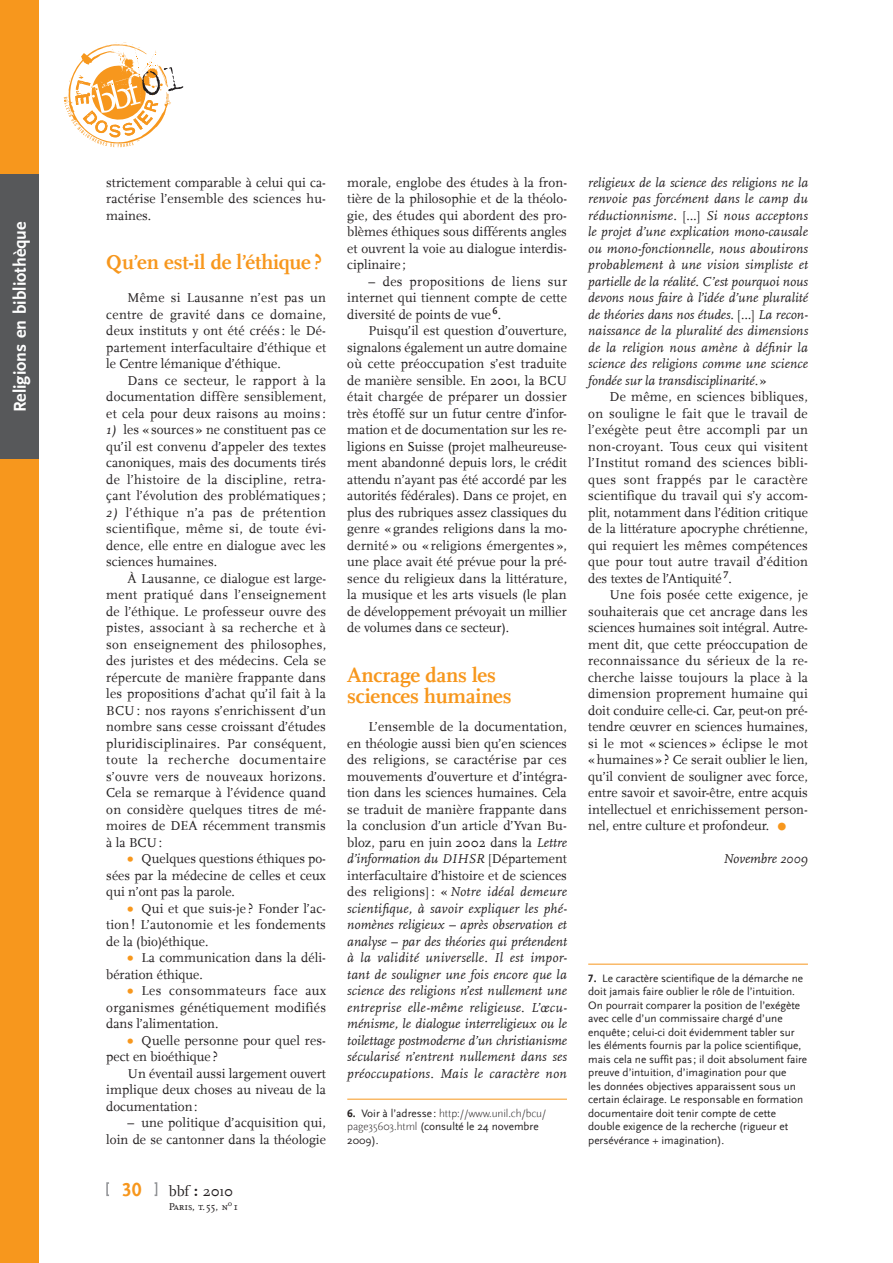
<style>
.page{position:relative;width:893px;height:1263px;background:#fff}
.page>*{position:absolute;margin:0;border:0;box-sizing:border-box;transform-origin:0 0}
.t1{font:33px "Scala";color:#f7971d}
.t2{font:700 21px/21px "Scala";letter-spacing:-.005em;color:#f7971d}
.t3{font:700 19.5px "Scala Sans LF";color:#f7971d}
.t4{font:700 18px "Scala Sans LF";color:#fff}
.t5{font:15px "Scala";color:#231f20}
.t6{font:13.5px/16.5px "Scala";letter-spacing:.005em;color:#231f20;text-align:justify}
.t7{font:italic 13.5px/16.5px "Scala";letter-spacing:.015em;color:#231f20;text-align:justify}
.t8{font:11.25px/13.5px "Scala Sans";color:#231f20}
.t9{font:10.5px "Scala Caps";color:#231f20}
.s1{font-style:italic}
.s2{font-family:"Scala Sans";font-weight:700;font-size:16.5px;color:#f7971d}
.s3{font-family:"Scala Sans";font-weight:700}
.s4{font-style:normal}
.s5{font-family:"Scala Sans LF";font-weight:700}
.s6{font-weight:300}
</style>
<div class="page">
<svg style="left:106px;top:1182px;width:3px;height:14px"></svg>
<svg style="left:155px;top:1182px;width:2px;height:14px"></svg>
<div style="left:0;top:0;width:38px;height:1263px;background:#f7971d"></div>
<svg style="left:64px;top:43px;width:119px;height:104px"></svg>
<div style="left:0;top:174px;width:38px;height:285px;background:#57585a"></div>
<hr style="left:588px;top:964px;width:220px;height:1px;background:#f7971d">
<hr style="left:347px;top:1099px;width:220px;height:1px;background:#f7971d">
<h3 class="t4" style="left:10px;top:412px;width:192px;rotate:-90deg">Religions en bibliothèque</h3>
<p class="t6" style="left:106px;top:174px;width:221px">strictement comparable à celui qui ca&shy;ractérise l’ensemble des sciences hu&shy;maines.</p>
<h2 class="t2" style="left:106px;top:252px;width:217px">Qu’en est-il de l’éthique ?</h2>
<p class="t6" style="left:106px;top:290px;width:221px;text-indent:21px">Même si Lausanne n’est pas un centre de gravité dans ce domaine, deux instituts y ont été créés : le Dé&shy;partement interfacultaire d’éthique et le Centre lémanique d’éthique.</p>
<p class="t6" style="left:106px;top:372px;width:221px;text-indent:21px">Dans ce secteur, le rapport à la documentation diffère sensiblement, et cela pour deux raisons au moins :</p>
<p class="t6" style="left:106px;top:422px;width:221px"><span class="s1">1)</span> les «sources» ne constituent pas ce qu’il est convenu d’appeler des textes canoniques, mais des documents tirés de l’histoire de la discipline, retra&shy;çant l’évolution des problématiques ;</p>
<p class="t6" style="left:106px;top:504px;width:221px"><span class="s1">2)</span> l’éthique n’a pas de prétention scientifique, même si, de toute évi&shy;dence, elle entre en dialogue avec les sciences humaines.</p>
<p class="t6" style="left:106px;top:570px;width:221px;text-indent:21px">À Lausanne, ce dialogue est large&shy;ment pratiqué dans l’enseignement de l’éthique. Le professeur ouvre des pistes, associant à sa recherche et à son enseignement des philosophes, des juristes et des médecins. Cela se répercute de manière frappante dans les propositions d’achat qu’il fait à la BCU: nos rayons s’enrichissent d’un nombre sans cesse croissant d’études pluridisciplinaires. Par conséquent, toute la recherche documentaire s’ouvre vers de nouveaux horizons.<br>Cela se remarque à l’évidence quand on considère quelques titres de mé&shy;moires de DEA récemment transmis à la BCU:</p>
<p class="t6" style="left:106px;top:851px;width:221px;text-indent:21px"><span class="s2">•</span> Quelques questions éthiques po&shy;sées par la médecine de celles et ceux qui n’ont pas la parole.</p>
<p class="t6" style="left:106px;top:900px;width:221px;text-indent:21px"><span class="s2">•</span> Qui et que suis-je ? Fonder l’ac&shy;tion ! L’autonomie et les fondements de la (bio)éthique.</p>
<p class="t6" style="left:106px;top:950px;width:221px;text-indent:21px"><span class="s2">•</span> La communication dans la déli&shy;bération éthique.</p>
<p class="t6" style="left:106px;top:983px;width:221px;text-indent:21px"><span class="s2">•</span> Les consommateurs face aux organismes génétiquement modifiés dans l’alimentation.</p>
<p class="t6" style="left:106px;top:1032px;width:221px;text-indent:21px"><span class="s2">•</span> Quelle personne pour quel res&shy;pect en bioéthique ?</p>
<p class="t6" style="left:106px;top:1065px;width:221px;text-indent:21px">Un éventail aussi largement ouvert implique deux choses au niveau de la documentation:</p>
<p class="t6" style="left:106px;top:1115px;width:221px;text-align:right">– une politique d’acquisition qui, loin de se cantonner dans la théologie</p>
<h3 class="t3" style="left:122px;top:1179px;width:21px">30</h3>
<p class="t5" style="left:169px;top:1183px;width:66px">bbf <span class="s3">:</span> 2010</p>
<p class="t9" style="left:169px;top:1200px;width:70px">Paris, t. 55, n<sup>o</sup> 1</p>
<p class="t6" style="left:347px;top:174px;width:221px">morale, englobe des études à la fron&shy;tière de la philosophie et de la théolo&shy;gie, des études qui abordent des pro&shy;blèmes éthiques sous différents angles et ouvrent la voie au dialogue interdis&shy;ciplinaire ;</p>
<p class="t6" style="left:347px;top:273px;width:221px;text-indent:21px">– des propositions de liens sur internet qui tiennent compte de cette diversité de points de vue <sup>6</sup>.</p>
<p class="t6" style="left:347px;top:323px;width:221px;text-indent:21px">Puisqu’il est question d’ouverture, signalons également un autre domaine où cette préoccupation s’est traduite de manière sensible. En 2001, la BCU était chargée de préparer un dossier très étoffé sur un futur centre d’infor&shy;mation et de documentation sur les re&shy;ligions en Suisse (projet malheureuse&shy;ment abandonné depuis lors, le crédit attendu n’ayant pas été accordé par les autorités fédérales). Dans ce projet, en plus des rubriques assez classiques du genre « grandes religions dans la mo&shy;dernité » ou « religions émergentes », une place avait été prévue pour la pré&shy;sence du religieux dans la littérature, la musique et les arts visuels (le plan de développement prévoyait un millier de volumes dans ce secteur).</p>
<h2 class="t2" style="left:347px;top:664px;width:166px">Ancrage dans les sciences humaines</h2>
<p class="t7" style="left:347px;top:719px;width:221px;text-indent:21px"><span class="s4">L’ensemble de la documentation, en théologie aussi bien qu’en sciences des religions, se caractérise par ces mouvements d’ouverture et d’intégra&shy;tion dans les sciences humaines. Cela se traduit de manière frappante dans la conclusion d’un article d’Yvan Bu&shy;bloz, paru en juin 2002 dans la</span> Lettre d’information du DIHSR <span class="s4">[Département interfacultaire d’histoire et de sciences des religions] : «</span> Notre idéal demeure scientifique, à savoir expliquer les phé&shy;nomènes religieux – après observation et analyse – par des théories qui prétendent à la validité universelle. Il est impor&shy;tant de souligner une fois encore que la science des religions n’est nullement une entreprise elle-même religieuse. L’œcu&shy;ménisme, le dialogue interreligieux ou le toilettage postmoderne d’un christianisme sécularisé n’entrent nullement dans ses préoccupations. Mais le caractère non</p>
<p class="t8" style="left:347px;top:1107px;width:201px"><span class="s5">6.</span> Voir à l’adresse : <span class="s6">http://www.unil.ch/bcu/ page35603.html</span> (consulté le 24 novembre<br>2009).</p>
<p class="t7" style="left:588px;top:174px;width:221px">religieux de la science des religions ne la renvoie pas forcément dans le camp du réductionnisme. <span class="s4">[…]</span> Si nous acceptons le projet d’une explication mono-causale ou mono-fonctionnelle, nous aboutirons probablement à une vision simpliste et partielle de la réalité. C’est pourquoi nous devons nous faire à l’idée d’une pluralité de théories dans nos études. <span class="s4">[…]</span> La recon&shy;naissance de la pluralité des dimensions de la religion nous amène à définir la science des religions comme une science fondée sur la transdisciplinarité. <span class="s4">»</span></p>
<p class="t6" style="left:588px;top:389px;width:221px;text-indent:21px">De même, en sciences bibliques, on souligne le fait que le travail de l’exégète peut être accompli par un non-croyant. Tous ceux qui visitent l’Institut romand des sciences bibli&shy;ques sont frappés par le caractère scientifique du travail qui s’y accom&shy;plit, notamment dans l’édition critique de la littérature apocryphe chrétienne, qui requiert les mêmes compétences que pour tout autre travail d’édition des textes de l’Antiquité <sup>7</sup>.</p>
<p class="t6" style="left:588px;top:587px;width:221px;text-indent:21px">Une fois posée cette exigence, je souhaiterais que cet ancrage dans les sciences humaines soit intégral. Autre&shy;ment dit, que cette préoccupation de reconnaissance du sérieux de la re&shy;cherche laisse toujours la place à la dimension proprement humaine qui doit conduire celle-ci. Car, peut-on pré&shy;tendre œuvrer en sciences humaines, si le mot « sciences » éclipse le mot «humaines»? Ce serait oublier le lien, qu’il convient de souligner avec force, entre savoir et savoir-être, entre acquis intellectuel et enrichissement person&shy;nel, entre culture et profondeur.</p>
<h1 class="t1" style="left:776px;top:805px;width:13px">•</h1>
<p class="t7" style="left:723px;top:851px;width:86px">Novembre 2009</p>
<p class="t8" style="left:588px;top:972px;width:221px"><span class="s5">7.</span> Le caractère scientifique de la démarche ne doit jamais faire oublier le rôle de l’intuition.<br>On pourrait comparer la position de l’exégète avec celle d’un commissaire chargé d’une enquête ; celui-ci doit évidemment tabler sur les éléments fournis par la police scientifique, mais cela ne suffit pas ; il doit absolument faire preuve d’intuition, d’imagination pour que<br>les données objectives apparaissent sous un certain éclairage. Le responsable en formation documentaire doit tenir compte de cette double exigence de la recherche (rigueur et persévérance + imagination).</p>
</div>
